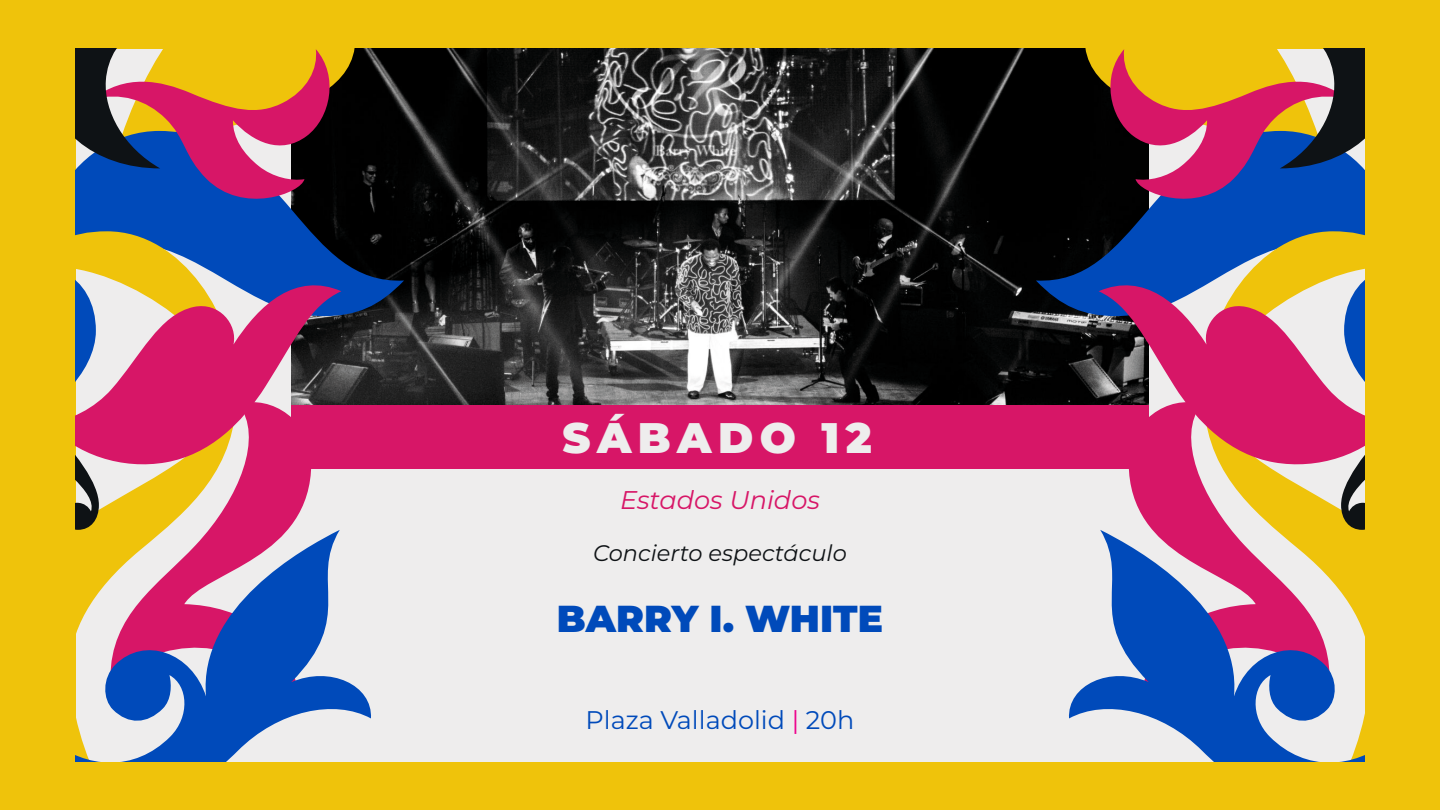
<style>
.page{position:relative;width:1440px;height:810px;background:#efc30b}
.page>*{position:absolute;margin:0;border:0;box-sizing:border-box;transform-origin:0 0}
.t1{font:900 42.67px "Montserrat";letter-spacing:.15em;color:#eeeded}
.t2{font:900 37.5px "Montserrat";color:#004aba}
.t3{font:italic 25.58px "Montserrat";color:#d71667}
.t4{font:25.5px "Montserrat";color:#004aba}
.t5{font:italic 22.5px "Montserrat";color:#0e1215}
.s1{color:#ed028c}
</style>
<div class="page">
<div style="left:76px;top:49px;width:1288px;height:712px;background:#eeeded"></div>
<img style="left:404px;top:49px;width:632px;height:357px">
<div style="left:291px;top:406px;width:858px;height:63px;background:#d71667"></div>
<svg style="left:237px;top:470px;width:74px;height:60px;fill:#d71667"></svg>
<svg style="left:76px;top:49px;width:328px;height:357px"></svg>
<svg style="left:76px;top:231px;width:161px;height:299px;fill:#efc30b"></svg>
<svg style="left:76px;top:530px;width:295px;height:231px"></svg>
<svg style="left:76px;top:470px;width:23px;height:60px"></svg>
<svg style="left:76px;top:49px;width:263px;height:166px"></svg>
<svg style="left:76px;top:272px;width:265px;height:198px;fill:#d71667"></svg>
<svg style="left:1129px;top:470px;width:74px;height:60px;fill:#d71667"></svg>
<svg style="left:1036px;top:49px;width:328px;height:357px;fill:#000202"></svg>
<svg style="left:1203px;top:231px;width:161px;height:299px;fill:#efc30b"></svg>
<svg style="left:1069px;top:530px;width:295px;height:231px"></svg>
<svg style="left:1341px;top:470px;width:23px;height:60px"></svg>
<svg style="left:1101px;top:49px;width:263px;height:166px"></svg>
<svg style="left:1099px;top:272px;width:265px;height:198px;fill:#d71667"></svg>
<h1 class="t1" style="left:563px;top:406px;width:311px">SÁBADO 12</h1>
<p class="t3" style="left:620px;top:482px;width:201px">Estados Unidos</p>
<p class="t5" style="left:593px;top:537px;width:255px">Concierto espectáculo</p>
<h2 class="t2" style="left:557px;top:591px;width:328px">BARRY I. WHITE</h2>
<p class="t4" style="left:586px;top:703px;width:270px">Plaza Valladolid <span class="s1">|</span> 20h</p>
</div>
